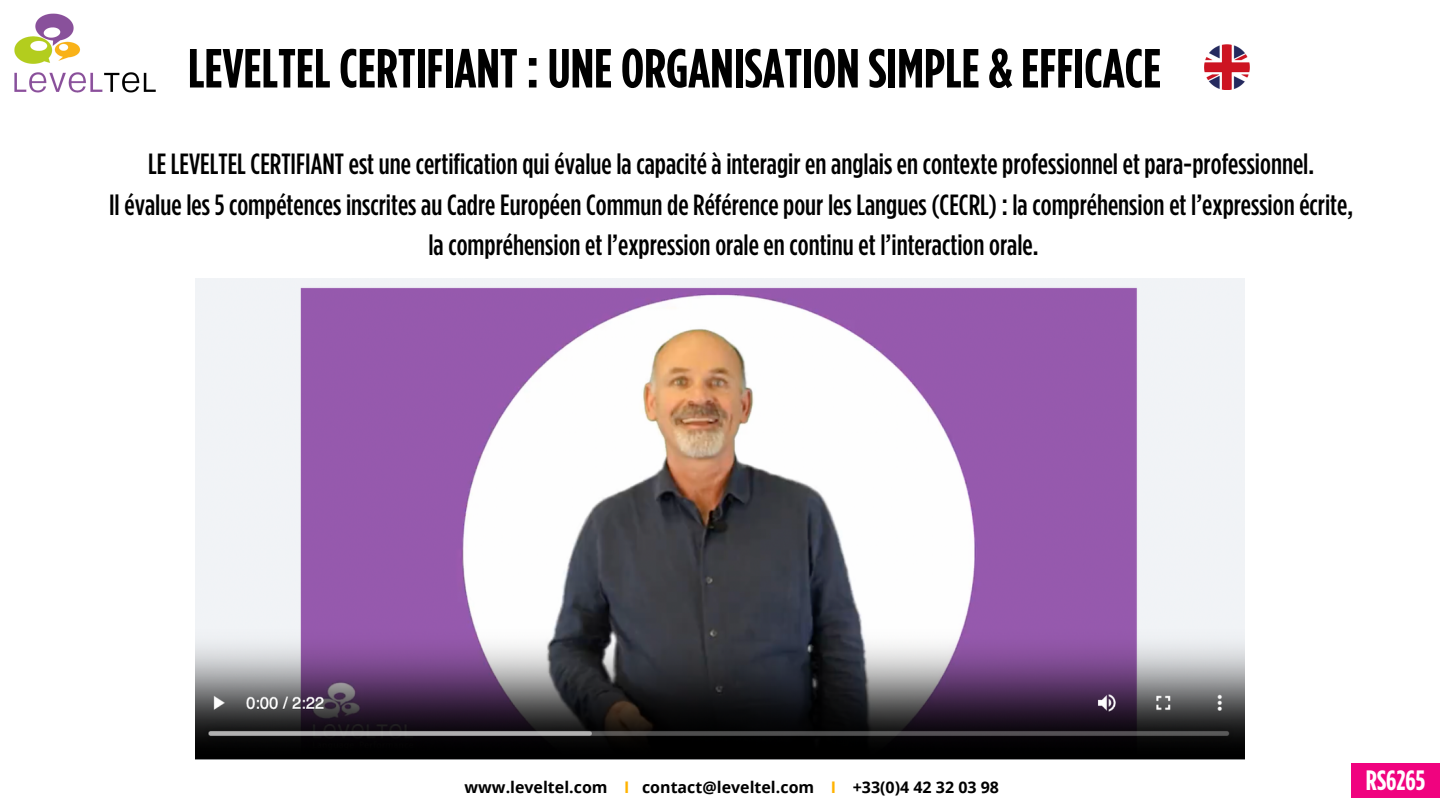
<style>
.page{position:relative;width:1440px;height:810px;background:#fff}
.page>*{position:absolute;margin:0;border:0;box-sizing:border-box;transform-origin:0 0}
.t1{font:700 55px "Gotham Condensed";color:#000}
.t2{font:500 29.2px "Gotham Condensed";color:#000}
.t3{font:700 28px "Gotham Condensed";color:#fff}
.t4{font:700 16px "Open Sans";color:#000}
.s1{color:#ffb300}
</style>
<div class="page">
<img style="left:14px;top:13px;width:141px;height:80px">
<div style="left:1351px;top:764px;width:89px;height:34px;background:#f0037f"></div>
<img style="left:1205px;top:45px;width:45px;height:45px">
<img style="left:196px;top:279px;width:1049px;height:480px">
<p class="t1" style="left:188px;top:37px;width:975px">LEVELTEL CERTIFIANT : UNE ORGANISATION SIMPLE &amp; EFFICACE</p>
<p class="t2" style="left:148px;top:148px;width:1168px">LE LEVELTEL CERTIFIANT est une certification qui évalue la capacité à interagir en anglais en contexte professionnel et para-professionnel.</p>
<p class="t2" style="left:109px;top:188px;width:1246px">Il évalue les 5 compétences inscrites au Cadre Européen Commun de Référence pour les Langues (CECRL) : la compréhension et l’expression écrite,</p>
<p class="t2" style="left:428px;top:229px;width:612px">la compréhension et l’expression orale en continu et l’interaction orale.</p>
<p class="t4" style="left:465px;top:775px;width:536px">www.leveltel.com <span class="s1">I</span> contact@leveltel.com <span class="s1">I</span> +33(0)4 42 32 03 98</p>
<p class="t3" style="left:1366px;top:765px;width:61px">RS6265</p>
</div>
